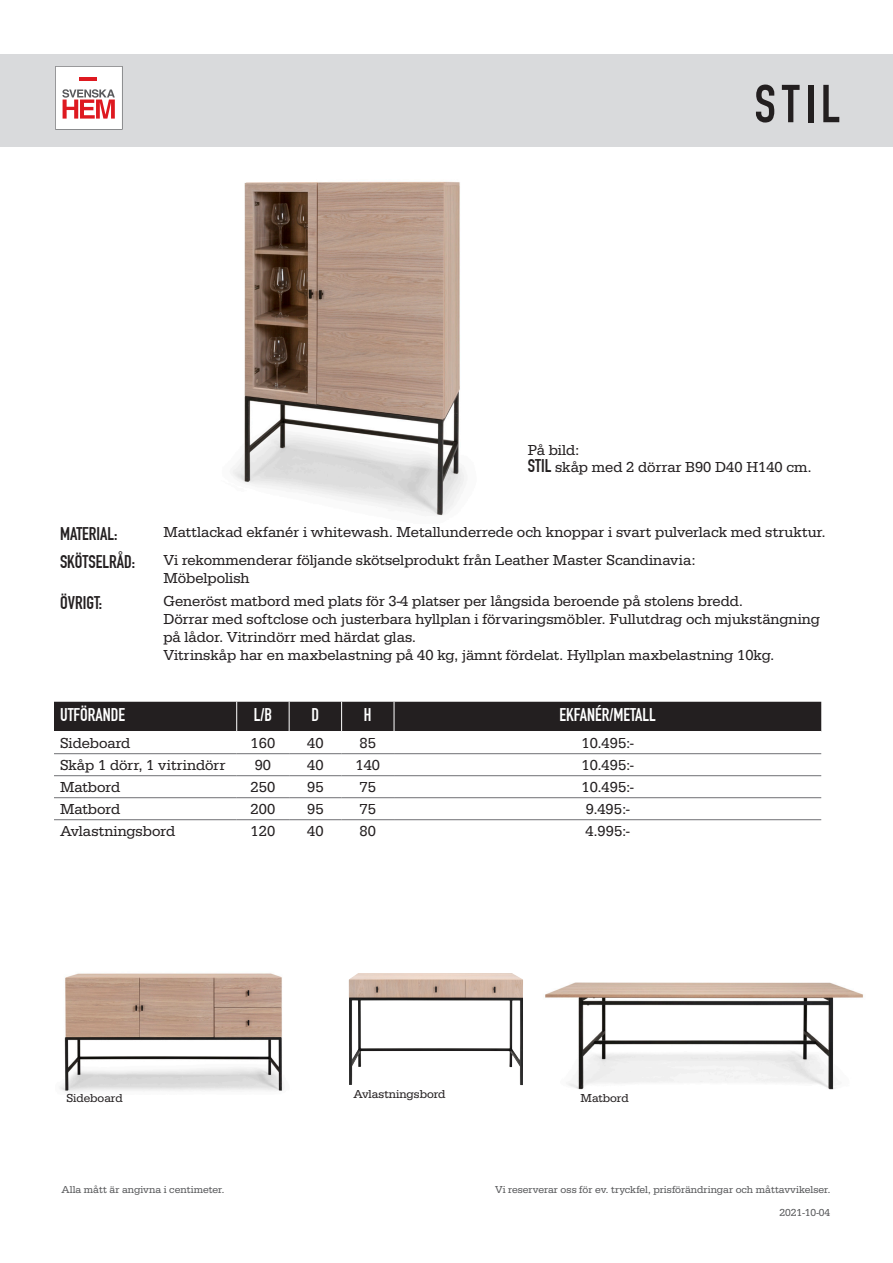
<style>
.page{position:relative;width:893px;height:1263px;background:#fff}
.page>*{position:absolute;margin:0;border:0;box-sizing:border-box;transform-origin:0 0}
.t1{font:52.5px "DIN Engschrift LT Alternate";color:#231f20}
.t2{font:18px "DIN Engschrift LT Alternate";color:#fff}
.t3{font:18px "DIN Engschrift LT Alternate";color:#231f20}
.t4{font:15px/18px "Serifa";color:#231f20}
.t5{font:12px "Serifa";color:#231f20}
.t6{font:10.5px "Serifa";color:#57585a}
.s1{font-family:"DIN Engschrift LT Alternate";font-size:18px}
</style>
<div class="page">
<img style="left:60px;top:973px;width:223px;height:120px">
<img style="left:545px;top:982px;width:318px;height:108px">
<svg style="left:54px;top:754px;width:767px;height:67px"></svg>
<div style="left:54px;top:702px;width:767px;height:29px;background:#231f20"></div>
<hr style="left:54px;top:819px;width:183px;height:1px;background:#6f7073">
<hr style="left:237px;top:819px;width:52px;height:1px;background:#6f7073">
<hr style="left:289px;top:819px;width:53px;height:1px;background:#6f7073">
<hr style="left:342px;top:819px;width:52px;height:1px;background:#6f7073">
<hr style="left:394px;top:819px;width:427px;height:1px;background:#6f7073">
<hr style="left:54px;top:797px;width:183px;height:1px;background:#6f7073">
<hr style="left:237px;top:797px;width:52px;height:1px;background:#6f7073">
<hr style="left:289px;top:797px;width:53px;height:1px;background:#6f7073">
<hr style="left:342px;top:797px;width:52px;height:1px;background:#6f7073">
<hr style="left:394px;top:797px;width:427px;height:1px;background:#6f7073">
<hr style="left:54px;top:775px;width:183px;height:1px;background:#6f7073">
<hr style="left:237px;top:775px;width:52px;height:1px;background:#6f7073">
<hr style="left:289px;top:775px;width:53px;height:1px;background:#6f7073">
<hr style="left:342px;top:775px;width:52px;height:1px;background:#6f7073">
<hr style="left:394px;top:775px;width:427px;height:1px;background:#6f7073">
<hr style="left:54px;top:753px;width:183px;height:1px;background:#6f7073">
<hr style="left:237px;top:753px;width:52px;height:1px;background:#6f7073">
<hr style="left:289px;top:753px;width:53px;height:1px;background:#6f7073">
<hr style="left:342px;top:753px;width:52px;height:1px;background:#6f7073">
<hr style="left:394px;top:753px;width:427px;height:1px;background:#6f7073">
<div style="left:0;top:54px;width:893px;height:92px;background:#d9dadc"></div>
<svg style="left:55px;top:66px;width:68px;height:64px;background:#ebcecf"></svg>
<hr style="left:79px;top:77px;width:18px;height:3px;background:#de1920">
<img style="left:232px;top:181px;width:233px;height:335px">
<img style="left:349px;top:973px;width:174px;height:112px">
<p class="t1" style="left:754px;top:73px;width:87px">STIL</p>
<p class="t4" style="left:528px;top:441px;width:53px">På bild:</p>
<p class="t4" style="left:528px;top:458px;width:285px"><span class="s1">STIL</span> skåp med 2 dörrar B90 D40 H140 cm.</p>
<p class="t3" style="left:60px;top:523px;width:59px">MATERIAL:</p>
<p class="t4" style="left:163px;top:523px;width:664px">Mattlackad ekfanér i whitewash. Metallunderrede och knoppar i svart pulverlack med struktur.</p>
<p class="t3" style="left:60px;top:551px;width:77px">SKÖTSELRÅD:</p>
<p class="t4" style="left:163px;top:551px;width:533px">Vi rekommenderar följande skötselprodukt från Leather Master Scandinavia:</p>
<p class="t4" style="left:163px;top:569px;width:88px">Möbelpolish</p>
<p class="t3" style="left:60px;top:592px;width:44px">ÖVRIGT:</p>
<p class="t4" style="left:163px;top:592px;width:581px">Generöst matbord med plats för 3-4 platser per långsida beroende på stolens bredd.</p>
<p class="t4" style="left:163px;top:610px;width:658px">Dörrar med softclose och justerbara hyllplan i förvaringsmöbler. Fullutdrag och mjukstängning på lådor. Vitrindörr med härdat glas.</p>
<p class="t4" style="left:163px;top:646px;width:612px">Vitrinskåp har en maxbelastning på 40 kg, jämnt fördelat. Hyllplan maxbelastning 10kg.</p>
<p class="t2" style="left:60px;top:704px;width:67px">UTFÖRANDE</p>
<p class="t2" style="left:254px;top:704px;width:20px">L/B</p>
<p class="t2" style="left:312px;top:704px;width:9px">D</p>
<p class="t2" style="left:364px;top:704px;width:9px">H</p>
<p class="t2" style="left:560px;top:704px;width:98px">EKFANÉR/METALL</p>
<p class="t4" style="left:60px;top:734px;width:72px">Sideboard</p>
<p class="t4" style="left:251px;top:734px;width:26px">160</p>
<p class="t4" style="left:307px;top:734px;width:18px">40</p>
<p class="t4" style="left:360px;top:734px;width:18px">85</p>
<p class="t4" style="left:581px;top:734px;width:54px">10.495:-</p>
<p class="t4" style="left:60px;top:756px;width:167px">Skåp 1 dörr, 1 vitrindörr</p>
<p class="t4" style="left:255px;top:756px;width:18px">90</p>
<p class="t4" style="left:307px;top:756px;width:18px">40</p>
<p class="t4" style="left:355px;top:756px;width:26px">140</p>
<p class="t4" style="left:581px;top:756px;width:54px">10.495:-</p>
<p class="t4" style="left:60px;top:778px;width:62px">Matbord</p>
<p class="t4" style="left:251px;top:778px;width:26px">250</p>
<p class="t4" style="left:307px;top:778px;width:18px">95</p>
<p class="t4" style="left:360px;top:778px;width:18px">75</p>
<p class="t4" style="left:581px;top:778px;width:54px">10.495:-</p>
<p class="t4" style="left:60px;top:800px;width:62px">Matbord</p>
<p class="t4" style="left:251px;top:800px;width:26px">200</p>
<p class="t4" style="left:307px;top:800px;width:18px">95</p>
<p class="t4" style="left:360px;top:800px;width:18px">75</p>
<p class="t4" style="left:586px;top:800px;width:45px">9.495:-</p>
<p class="t4" style="left:60px;top:822px;width:117px">Avlastningsbord</p>
<p class="t4" style="left:251px;top:822px;width:26px">120</p>
<p class="t4" style="left:307px;top:822px;width:18px">40</p>
<p class="t4" style="left:360px;top:822px;width:18px">80</p>
<p class="t4" style="left:585px;top:822px;width:46px">4.995:-</p>
<p class="t5" style="left:66px;top:1091px;width:58px">Sideboard</p>
<p class="t5" style="left:353px;top:1087px;width:94px">Avlastningsbord</p>
<p class="t5" style="left:580px;top:1091px;width:50px">Matbord</p>
<p class="t6" style="left:62px;top:1183px;width:164px">Alla mått är angivna i centimeter.</p>
<p class="t6" style="left:495px;top:1183px;width:337px">Vi reserverar oss för ev. tryckfel, prisförändringar och måttavvikelser.</p>
<p class="t6" style="left:779px;top:1206px;width:52px">2021-10-04</p>
</div>
